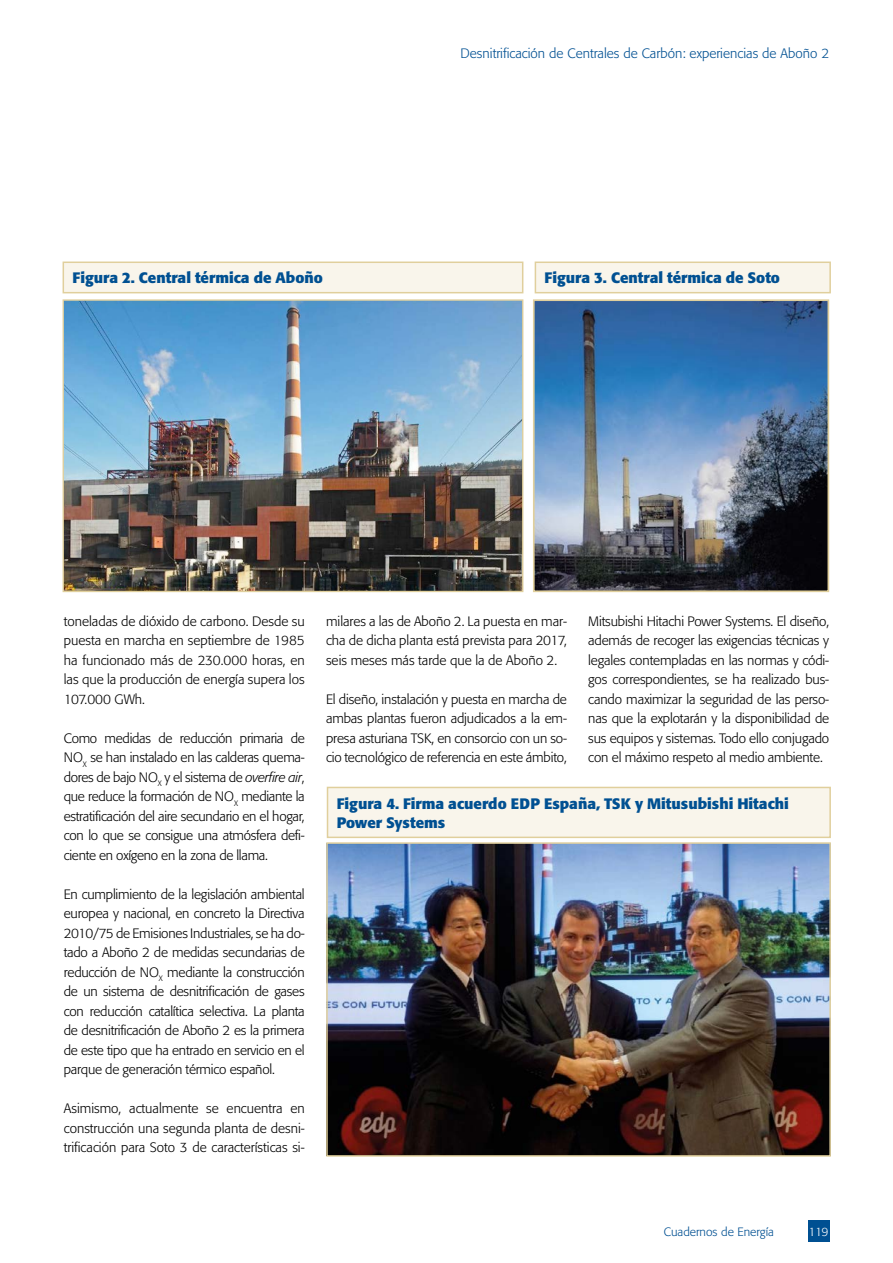
<style>
.page{position:relative;width:893px;height:1263px;background:#fff}
.page>*{position:absolute;margin:0;border:0;box-sizing:border-box;transform-origin:0 0}
.t1{font:700 15px/19.5px "Formata";color:#005092}
.t2{font:300 13.5px/19.5px "Formata";letter-spacing:-.01em;color:#000;text-align:justify}
.t3{font:300 13.5px "Formata";color:#005092}
.t4{font:300 12px "Formata";color:#005092}
.t5{font:300 12px "Formata";color:#fff}
.s1{font-style:italic}
</style>
<div class="page">
<div style="left:808px;top:1220px;width:21px;height:22px;background:#005092"></div>
<div style="left:63px;top:262px;width:460px;height:31px;background:#f9f5eb"></div>
<div style="left:63px;top:261px;width:460px;height:32px;border:2px solid #e0cf9c"></div>
<div style="left:535px;top:262px;width:295px;height:31px;background:#f9f5eb"></div>
<div style="left:535px;top:261px;width:296px;height:32px;border:2px solid #e0cf9c"></div>
<div style="left:327px;top:787px;width:503px;height:50px;background:#f9f5eb"></div>
<div style="left:327px;top:787px;width:504px;height:51px;border:2px solid #e0cf9c"></div>
<img style="left:65px;top:301px;width:456px;height:289px">
<div style="left:63px;top:299px;width:460px;height:293px;border:1px solid #e0cf9c"></div>
<img style="left:536px;top:302px;width:290px;height:287px">
<div style="left:533px;top:299px;width:296px;height:293px;border:2px solid #e0cf9c"></div>
<img style="left:329px;top:845px;width:499px;height:309px">
<div style="left:326px;top:842px;width:505px;height:315px;border:2px solid #e0cf9c"></div>
<p class="t3" style="left:461px;top:46px;width:370px">Desnitrificación de Centrales de Carbón: experiencias de Aboño 2</p>
<p class="t1" style="left:73px;top:268px;width:252px">Figura 2. Central térmica de Aboño</p>
<p class="t1" style="left:545px;top:268px;width:237px">Figura 3. Central térmica de Soto</p>
<p class="t2" style="left:64px;top:611px;width:242px">toneladas de dióxido de carbono. Desde su puesta en marcha en septiembre de 1985 ha funcionado más de 230.000 horas, en las que la producción de energía supera los 107.000 GWh.</p>
<p class="t2" style="left:64px;top:728px;width:242px">Como medidas de reducción primaria de NO<sub>X</sub> se han instalado en las calderas quema&shy;dores de bajo NO<sub>X</sub> y el sistema de <span class="s1">overfire air</span>, que reduce la formación de NO<sub>X</sub> mediante la estratificación del aire secundario en el hogar, con lo que se consigue una atmósfera defi&shy;ciente en oxígeno en la zona de llama.</p>
<p class="t2" style="left:64px;top:884px;width:242px">En cumplimiento de la legislación ambiental europea y nacional, en concreto la Directiva 2010/75 de Emisiones Industriales, se ha do&shy;tado a Aboño 2 de medidas secundarias de reducción de NO<sub>X</sub> mediante la construcción de un sistema de desnitrificación de gases con reducción catalítica selectiva. La planta de desnitrificación de Aboño 2 es la primera de este tipo que ha entrado en servicio en el parque de generación térmico español.</p>
<p class="t2" style="left:64px;top:1099px;width:242px">Asimismo, actualmente se encuentra en construcción una segunda planta de desni&shy;trificación para Soto 3 de características si-</p>
<p class="t2" style="left:326px;top:611px;width:242px">milares a las de Aboño 2. La puesta en mar&shy;cha de dicha planta está prevista para 2017, seis meses más tarde que la de Aboño 2.</p>
<p class="t2" style="left:326px;top:689px;width:242px">El diseño, instalación y puesta en marcha de ambas plantas fueron adjudicados a la em&shy;presa asturiana TSK, en consorcio con un so&shy;cio tecnológico de referencia en este ámbito,</p>
<p class="t2" style="left:588px;top:611px;width:242px">Mitsubishi Hitachi Power Systems. El diseño, además de recoger las exigencias técnicas y legales contempladas en las normas y códi&shy;gos correspondientes, se ha realizado bus&shy;cando maximizar la seguridad de las perso&shy;nas que la explotarán y la disponibilidad de sus equipos y sistemas. Todo ello conjugado con el máximo respeto al medio ambiente.</p>
<p class="t1" style="left:337px;top:793px;width:454px">Figura 4. Firma acuerdo EDP España, TSK y Mitusubishi Hitachi<br>Power Systems</p>
<p class="t4" style="left:664px;top:1224px;width:112px">Cuadernos de Energía</p>
<p class="t5" style="left:809px;top:1224px;width:22px">119</p>
</div>
